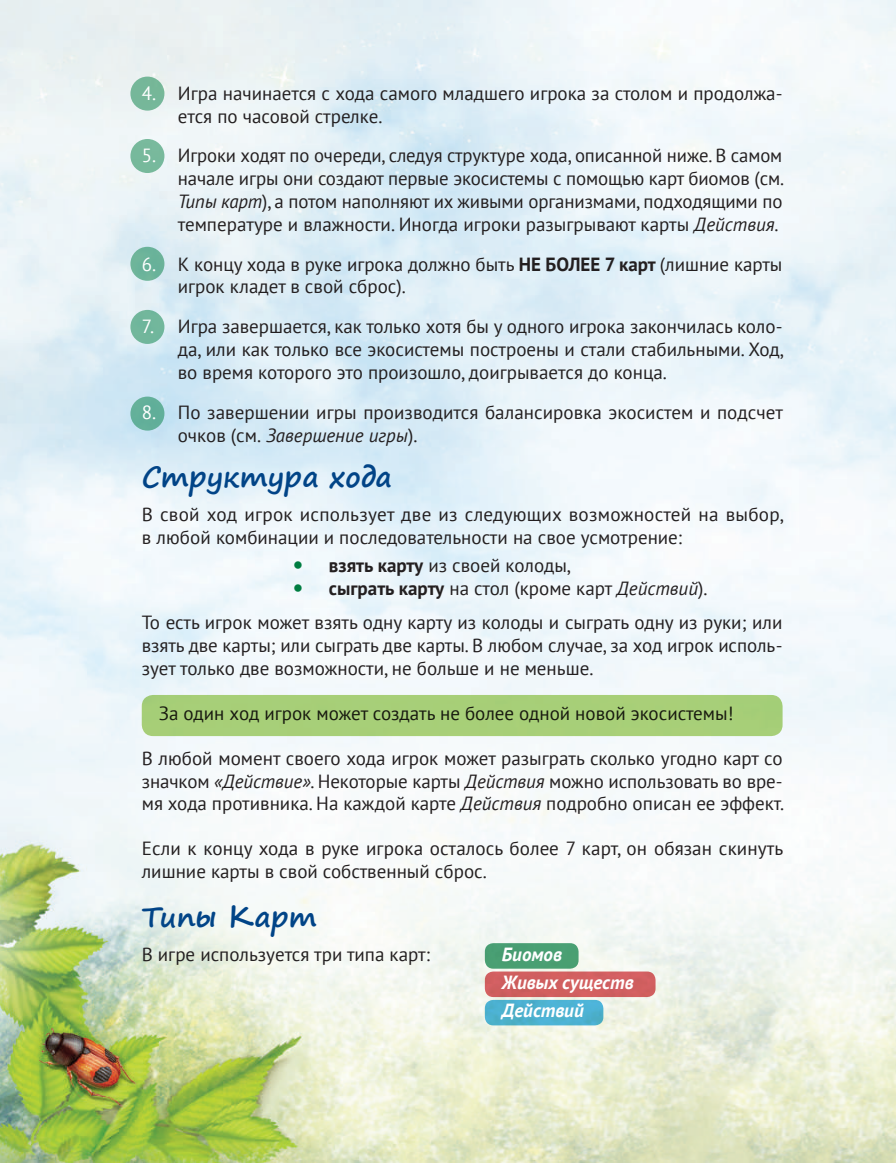
<style>
.page{position:relative;width:896px;height:1163px;background:#fff}
.page>*{position:absolute;margin:0;border:0;box-sizing:border-box;transform-origin:0 0}
.t1{font:700 28px "Segoe Print";color:#014487}
.t2{font:19px/22.8px "PT Sans";color:#231f20}
.t3{font:italic 700 19px/28px "PT Sans";color:#fff}
.s1{color:#fff}
.s2{font-style:italic}
.s3{font-weight:700}
</style>
<div class="page">
<img style="left:0;top:0;width:896px;height:1162px">
<div style="left:130px;top:396px;width:34px;height:34px;background:#62af9a;border-radius:50%"></div>
<div style="left:485px;top:971px;width:170px;height:25px;background:#d15f60;border-radius:9px"></div>
<div style="left:485px;top:999px;width:118px;height:26px;background:#4cb2d1;border-radius:9px"></div>
<div style="left:485px;top:943px;width:93px;height:25px;background:#499f73;border-radius:9px"></div>
<div style="left:130px;top:310px;width:34px;height:34px;background:#71b69c;border-radius:50%"></div>
<div style="left:130px;top:247px;width:34px;height:34px;background:#6bb39a;border-radius:50%"></div>
<div style="left:130px;top:139px;width:34px;height:34px;background:#77b99c;border-radius:50%"></div>
<div style="left:130px;top:77px;width:34px;height:34px;background:#76b799;border-radius:50%"></div>
<div style="left:142px;top:694px;width:640px;height:42px;background:#a7cf78;border-radius:11px"></div>
<svg style="left:294px;top:561px;width:8px;height:8px"></svg>
<svg style="left:294px;top:584px;width:8px;height:7px"></svg>
<p class="t2" style="left:178px;top:81px;width:606px;text-indent:-36px"><span class="s1">4.</span> Игра начинается с хода самого младшего игрока за столом и продолжа&shy;ется по часовой стрелке.</p>
<p class="t2" style="left:178px;top:144px;width:608px;text-align:justify;text-indent:-36px"><span class="s1">5.</span> Игроки ходят по очереди, следуя структуре хода, описанной ниже. В самом начале игры они создают первые экосистемы с помощью карт биомов (см.<br><span class="s2">Типы карт</span>), а потом наполняют их живыми организмами, подходящими по температуре и влажности. Иногда игроки разыгрывают карты <span class="s2">Действия</span>.</p>
<p class="t2" style="left:178px;top:252px;width:606px;text-indent:-36px"><span class="s1">6.</span> К концу хода в руке игрока должно быть <span class="s3">НЕ БОЛЕЕ 7 карт</span> (лишние карты игрок кладет в свой сброс).</p>
<p class="t2" style="left:178px;top:315px;width:608px;text-align:justify;text-indent:-36px"><span class="s1">7.</span> Игра завершается, как только хотя бы у одного игрока закончилась коло&shy;да, или как только все экосистемы построены и стали стабильными. Ход, во время которого это произошло, доигрывается до конца.</p>
<p class="t2" style="left:178px;top:400px;width:607px;text-indent:-36px"><span class="s1">8.</span> По завершении игры производится балансировка экосистем и подсчет очков (см. <span class="s2">Завершение игры</span>).</p>
<h1 class="t1" style="left:142px;top:451px;width:252px">Структура хода</h1>
<p class="t2" style="left:142px;top:502px;width:644px">В свой ход игрок использует две из следующих возможностей на выбор, в любой комбинации и последовательности на свое усмотрение:</p>
<p class="t2" style="left:329px;top:553px;width:380px"><span class="s3">взять карту</span> из своей колоды,<br><span class="s3">сыграть карту</span> на стол (кроме карт <span class="s2">Действий</span>).</p>
<p class="t2" style="left:142px;top:610px;width:642px;text-align:justify">То есть игрок может взять одну карту из колоды и сыграть одну из руки; или взять две карты; или сыграть две карты. В любом случае, за ход игрок исполь&shy;зует только две возможности, не больше и не меньше.</p>
<p class="t2" style="left:159px;top:701px;width:576px">За один ход игрок может создать не более одной новой экосистемы!</p>
<p class="t2" style="left:142px;top:746px;width:644px;text-align:justify">В любой момент своего хода игрок может разыграть сколько угодно карт со значком <span class="s2">«Действие»</span>. Некоторые карты <span class="s2">Действия</span> можно использовать во вре&shy;мя хода противника. На каждой карте <span class="s2">Действия</span> подробно описан ее эффект.</p>
<p class="t2" style="left:142px;top:836px;width:643px">Если к концу хода в руке игрока осталось более 7 карт, он обязан скинуть лишние карты в свой собственный сброс.</p>
<h1 class="t1" style="left:142px;top:891px;width:176px">Типы Карт</h1>
<p class="t2" style="left:142px;top:942px;width:290px">В игре используется три типа карт:</p>
<p class="t3" style="left:502px;top:940px;width:133px">Биомов<br>Живых существ<br>Действий</p>
</div>
